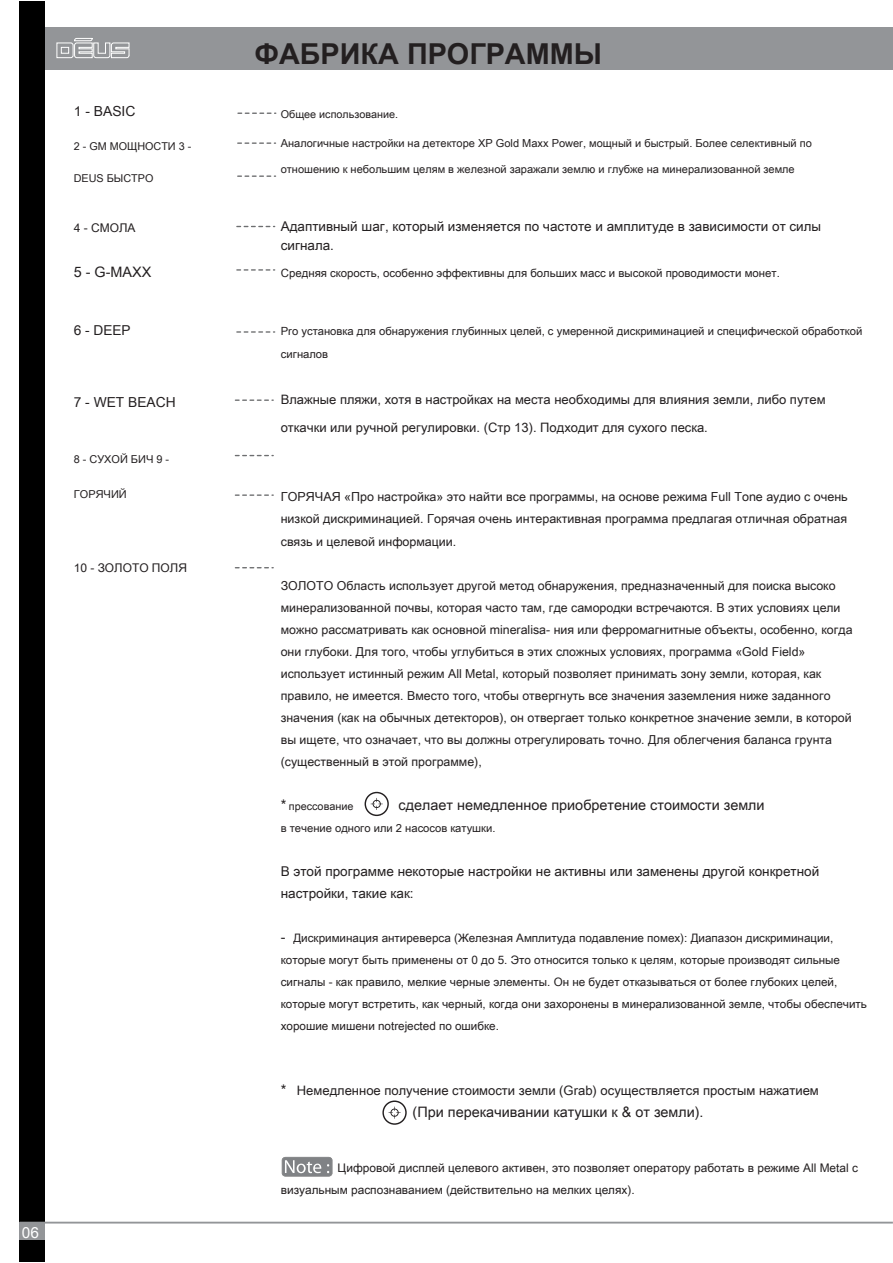
<style>
.page{position:relative;width:893px;height:1263px;background:#fff}
.page>*{position:absolute;margin:0;border:0;box-sizing:border-box;transform-origin:0 0}
.t1{font:700 28.8px "Arial Unicode MS";color:#231f20}
.t2{font:15.3px "Arial Unicode MS";color:#fff}
.t3{font:14.4px "Arial Unicode MS";color:#231f20}
.t4{font:13.8px "Arial Unicode MS";color:#231f20}
.t5{font:13.65px "Arial Unicode MS";color:#231f20}
.t6{font:13.5px/18.3px "Arial Unicode MS";color:#231f20}
.t7{font:13.05px/28.3px "Arial Unicode MS";color:#231f20}
.t8{font:12.45px/22.8px "Arial Unicode MS";color:#231f20;text-align:justify}
.t9{font:12.3px/21.9px "Arial Unicode MS";color:#231f20}
.t10{font:12px "Arial Unicode MS";color:#231f20}
.t11{font:11.85px/21.9px "Arial Unicode MS";color:#231f20}
.t12{font:11.7px/21.9px "Arial Unicode MS";color:#231f20}
.t13{font:11.4px "Arial Unicode MS";color:#231f20}
.t14{font:11.25px/22.8px "Arial Unicode MS";color:#231f20}
.t15{font:11.1px "Arial Unicode MS";color:#231f20}
.t16{font:10.95px "Arial Unicode MS";color:#231f20}
.t17{font:10.8px "Arial Unicode MS";color:#231f20}
.s1{font-size:14.4px}
.s2{font-size:14.25px}
</style>
<div class="page">
<div style="left:45px;top:27px;width:848px;height:43px;background:#939598"></div>
<div style="left:20px;top:1px;width:25px;height:1261px;background:#000"></div>
<hr style="left:20px;top:1222px;width:873px;height:2px;background:#939598">
<div style="left:20px;top:1223px;width:25px;height:17px;background:#939598"></div>
<svg style="left:56px;top:38px;width:74px;height:20px"></svg>
<svg style="left:238px;top:113px;width:38px;height:1px"></svg>
<svg style="left:238px;top:142px;width:38px;height:2px"></svg>
<svg style="left:238px;top:175px;width:38px;height:2px"></svg>
<svg style="left:237px;top:226px;width:38px;height:1px"></svg>
<svg style="left:237px;top:269px;width:38px;height:2px"></svg>
<svg style="left:237px;top:331px;width:38px;height:2px"></svg>
<svg style="left:235px;top:400px;width:38px;height:1px"></svg>
<svg style="left:235px;top:455px;width:38px;height:1px"></svg>
<svg style="left:235px;top:494px;width:38px;height:2px"></svg>
<svg style="left:235px;top:567px;width:38px;height:1px"></svg>
<svg style="left:282px;top:1157px;width:50px;height:20px"></svg>
<svg style="left:371px;top:798px;width:12px;height:12px"></svg>
<div style="left:365px;top:792px;width:24px;height:24px;border:1px solid #231f20;border-radius:50%"></div>
<svg style="left:388px;top:1107px;width:13px;height:12px"></svg>
<div style="left:382px;top:1101px;width:25px;height:24px;border:1px solid #231f20;border-radius:50%"></div>
<p class="t4" style="left:74px;top:102px;width:63px">1 - BASIC</p>
<p class="t17" style="left:74px;top:139px;width:119px">2 - GM МОЩНОСТИ 3 -</p>
<p class="t17" style="left:74px;top:171px;width:81px">DEUS БЫСТРО</p>
<p class="t10" style="left:74px;top:219px;width:63px">4 - СМОЛА</p>
<p class="t3" style="left:74px;top:262px;width:79px">5 - G-MAXX</p>
<p class="t5" style="left:74px;top:320px;width:58px">6 - DEEP</p>
<p class="t4" style="left:74px;top:393px;width:103px">7 - WET BEACH</p>
<p class="t16" style="left:74px;top:452px;width:97px">8 - СУХОЙ БИЧ 9 -</p>
<p class="t16" style="left:74px;top:486px;width:55px">ГОРЯЧИЙ</p>
<p class="t10" style="left:74px;top:559px;width:115px">10 - ЗОЛОТО ПОЛЯ</p>
<p class="t2" style="left:22px;top:1222px;width:19px">06</p>
<h1 class="t1" style="left:254px;top:33px;width:349px">ФАБРИКА ПРОГРАММЫ</h1>
<p class="t17" style="left:281px;top:106px;width:119px">Общее использование.</p>
<p class="t15" style="left:281px;top:135px;width:533px">Аналогичные настройки на детекторе XP Gold Maxx Power, мощный и быстрый. Более селективный по</p>
<p class="t15" style="left:281px;top:161px;width:515px">отношению к небольшим целям в железной заражали землю и глубже на минерализованной земле</p>
<p class="t6" style="left:281px;top:217px;width:542px">Адаптивный шаг, который изменяется по частоте и амплитуде в зависимости от силы сигнала.</p>
<p class="t13" style="left:281px;top:265px;width:500px">Средняя скорость, особенно эффективны для больших масс и высокой проводимости монет.</p>
<p class="t14" style="left:281px;top:319px;width:583px">Pro установка для обнаружения глубинных целей, с умеренной дискриминацией и специфической обработкой сигналов</p>
<p class="t7" style="left:281px;top:384px;width:546px">Влажные пляжи, хотя в настройках на места необходимы для влияния земли, либо путем откачки или ручной регулировки. (Стр 13). Подходит для сухого песка.</p>
<p class="t8" style="left:281px;top:484px;width:568px">ГОРЯЧАЯ «Про настройка» это найти все программы, на основе режима Full Tone аудио с очень низкой дискриминацией. Горячая очень интерактивная программа предлагая отличная обратная связь и целевой информации.</p>
<p class="t9" style="left:281px;top:574px;width:573px">ЗОЛОТО Область использует другой метод обнаружения, предназначенный для поиска высоко минерализованной почвы, которая часто там, где самородки встречаются. В этих условиях цели можно рассматривать как основной mineralisa- ния или ферромагнитные объекты, особенно, когда они глубоки. Для того, чтобы углубиться в этих сложных условиях, программа «Gold Field» использует истинный режим All Metal, который позволяет принимать зону земли, которая, как правило, не имеется. Вместо того, чтобы отвергнуть все значения заземления ниже заданного значения (как на обычных детекторов), он отвергает только конкретное значение земли, в которой вы ищете, что означает, что вы должны отрегулировать точно. Для облегчения баланса грунта (существенный в этой программе),</p>
<p class="t17" style="left:281px;top:798px;width:74px"><span class="s1">*</span> прессование</p>
<p class="t3" style="left:399px;top:794px;width:367px">сделает немедленное приобретение стоимости земли</p>
<p class="t14" style="left:281px;top:816px;width:216px">в течение одного или 2 насосов катушки.</p>
<p class="t6" style="left:281px;top:859px;width:540px;line-height:21.9px">В этой программе некоторые настройки не активны или заменены другой конкретной настройки, такие как:</p>
<p class="t12" style="left:281px;top:926px;width:588px"><span class="s2">-</span> Дискриминация антиреверса (Железная Амплитуда подавление помех): Диапазон дискриминации, которые могут быть применены от 0 до 5. Это относится только к целям, которые производят сильные сигналы - как правило, мелкие черные элементы. Он не будет отказываться от более глубоких целей, которые могут встретить, как черный, когда они захоронены в минерализованной земле, чтобы обеспечить хорошие мишени notrejected по ошибке.</p>
<p class="t7" style="left:281px;top:1076px;width:540px"><span class="s1">*</span> Немедленное получение стоимости земли (Grab) осуществляется простым нажатием</p>
<p class="t3" style="left:413px;top:1102px;width:292px">(При перекачивании катушки к &amp; от земли).</p>
<p class="t11" style="left:281px;top:1157px;width:579px;text-indent:57px">Цифровой дисплей целевого активен, это позволяет оператору работать в режиме All Metal с визуальным распознаванием (действительно на мелких целях).</p>
</div>
